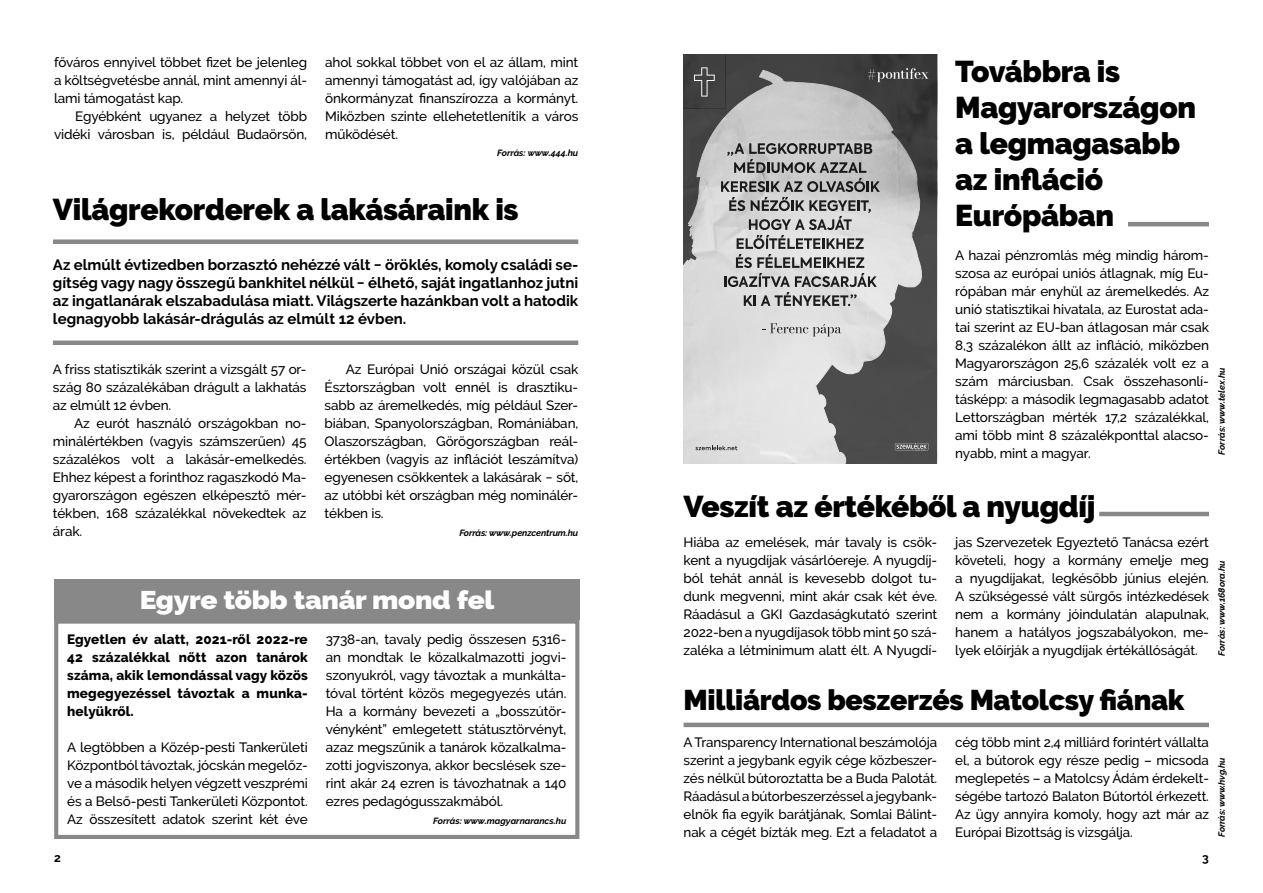
<style>
.page{position:relative;width:1263px;height:893px;background:#fff}
.page>*{position:absolute;margin:0;border:0;box-sizing:border-box;transform-origin:0 0}
._00_cím{font:900 30px/36px "Raleway";letter-spacing:-.01em;color:#000}
._00_cím-2{font:900 28.5px "Raleway";letter-spacing:-.01em;color:#000}
._00_kenyér{font:900 25.5px "Raleway";letter-spacing:-.01em;color:#fff;scale:1.1 1}
._00_lead{font:700 15px/18px "Raleway";color:#000;text-align:justify}
._00_kenyér-2{font:500 13.5px/18px "Raleway";letter-spacing:-.01em;color:#000;text-align:justify}
._00_kenyér-3{font:800 13.5px/18px "Raleway";letter-spacing:.01em;color:#000;text-align:justify}
._00_box_kiemelt_text{font:700 12px "Raleway";color:#000}
._00_képalá{font:italic 700 9px "Raleway";color:#000}
</style>
<div class="page">
<div style="left:54px;top:580px;width:525px;height:40px;background:#888"></div>
<div style="left:54px;top:620px;width:525px;height:219px;border:4px solid #888"></div>
<div style="left:53px;top:239px;width:525px;height:5px;background:#888"></div>
<div style="left:53px;top:340px;width:525px;height:5px;background:#888"></div>
<hr style="left:1128px;top:222px;width:81px;height:4px;background:#888">
<img style="left:684px;top:54px;width:253px;height:409px">
<svg style="left:895px;top:443px;width:33px;height:8px"></svg>
<svg style="left:867px;top:68px;width:61px;height:14px"></svg>
<img style="left:684px;top:54px;width:41px;height:13px">
<svg style="left:684px;top:67px;width:41px;height:41px;background:#494949"></svg>
<div style="left:684px;top:430px;width:75px;height:34px;background:#ddd"></div>
<hr style="left:1099px;top:512px;width:110px;height:4px;background:#888">
<hr style="left:684px;top:723px;width:525px;height:4px;background:#888">
<p class="_00_kenyér-2" style="left:54px;top:53px;width:255px">főváros ennyivel többet fizet be jelenleg a költségvetésbe annál, mint amennyi ál&shy;lami támogatást kap.</p>
<p class="_00_kenyér-2" style="left:54px;top:107px;width:255px;text-align:right">Egyébként ugyanez a helyzet több vidéki városban is, például Budaörsön,</p>
<p class="_00_kenyér-2" style="left:325px;top:53px;width:255px">ahol sokkal többet von el az állam, mint amennyi támogatást ad, így valójában az önkormányzat finanszírozza a kormányt.<br>Miközben szinte ellehetetlenítik a város működését.</p>
<p class="_00_képalá" style="left:497px;top:147px;width:83px">Forrás: www.444.hu</p>
<p class="_00_cím" style="left:53px;top:191px;width:467px">Világrekorderek a lakásáraink is</p>
<p class="_00_lead" style="left:53px;top:255px;width:527px">Az elmúlt évtizedben borzasztó nehézzé vált − öröklés, komoly családi se&shy;gítség vagy nagy összegű bankhitel nélkül − élhető, saját ingatlanhoz jutni az ingatlanárak elszabadulása miatt. Világszerte hazánkban volt a hatodik legnagyobb lakásár-drágulás az elmúlt 12 évben.</p>
<p class="_00_kenyér-2" style="left:53px;top:360px;width:255px">A friss statisztikák szerint a vizsgált 57 or&shy;szág 80 százalékában drágult a lakhatás az elmúlt 12 évben.</p>
<p class="_00_kenyér-2" style="left:53px;top:414px;width:255px;text-indent:21px">Az eurót használó országokban no&shy;minálértékben (vagyis számszerűen) 45 százalékos volt a lakásár-emelkedés.<br>Ehhez képest a forinthoz ragaszkodó Ma&shy;gyarországon egészen elképesztő mér&shy;tékben, 168 százalékkal növekedtek az árak.</p>
<p class="_00_kenyér-2" style="left:325px;top:360px;width:255px;text-indent:21px">Az Európai Unió országai közül csak Észtországban volt ennél is drasztiku&shy;sabb az áremelkedés, míg például Szer&shy;biában, Spanyolországban, Romániában, Olaszországban, Görögországban reál&shy;értékben (vagyis az inflációt leszámítva) egyenesen csökkentek a lakásárak − sőt, az utóbbi két országban még nominálér&shy;tékben is.</p>
<p class="_00_képalá" style="left:459px;top:527px;width:120px">Forrás: www.penzcentrum.hu</p>
<p class="_00_kenyér" style="left:140px;top:585px;width:324px">Egyre több tanár mond fel</p>
<p class="_00_kenyér-3" style="left:67px;top:630px;width:242px">Egyetlen év alatt, 2021-ről 2022-re 42 százalékkal nőtt azon tanárok száma, akik lemondással vagy közös megegyezéssel távoztak a munka&shy;helyükről.</p>
<p class="_00_kenyér-2" style="left:67px;top:738px;width:242px">A legtöbben a Közép-pesti Tankerületi Központból távoztak, jócskán megelőz&shy;ve a második helyen végzett veszprémi és a Belső-pesti Tankerületi Központot.<br>Az összesített adatok szerint két éve</p>
<p class="_00_kenyér-2" style="left:326px;top:630px;width:242px">3738-an, tavaly pedig összesen 5316- an mondtak le közalkalmazotti jogvi&shy;szonyukról, vagy távoztak a munkálta&shy;tóval történt közös megegyezés után.<br>Ha a kormány bevezeti a „bosszútör&shy;vényként” emlegetett státusztörvényt, azaz megszűnik a tanárok közalkalma&shy;zotti jogviszonya, akkor becslések sze&shy;rint akár 24 ezren is távozhatnak a 140 ezres pedagógusszakmából.</p>
<p class="_00_képalá" style="left:433px;top:816px;width:135px">Forrás: www.magyarnarancs.hu</p>
<p class="_00_cím" style="left:955px;top:54px;width:242px">Továbbra is<br>Magyarországon a legmagasabb az infláció<br>Európában</p>
<p class="_00_kenyér-2" style="left:955px;top:247px;width:255px;text-align:left">A hazai pénzromlás még mindig három&shy;szosa az európai uniós átlagnak, míg Eu&shy;rópában már enyhül az áremelkedés. Az unió statisztikai hivatala, az Eurostat ada&shy;tai szerint az EU-ban átlagosan már csak 8,3 százalékon állt az infláció, miközben Magyarországon 25,6 százalék volt ez a szám márciusban. Csak összehasonlí&shy;tásképp: a második legmagasabb adatot Lettországban mérték 17,2 százalékkal, ami több mint 8 százalékponttal alacso&shy;nyabb, mint a magyar.</p>
<p class="_00_cím" style="left:684px;top:488px;width:413px">Veszít az értékéből a nyugdíj</p>
<p class="_00_kenyér-2" style="left:684px;top:534px;width:255px">Hiába az emelések, már tavaly is csök&shy;kent a nyugdíjak vásárlóereje. A nyugdíj&shy;ból tehát annál is kevesebb dolgot tu&shy;dunk megvenni, mint akár csak két éve.<br>Ráadásul a GKI Gazdaságkutató szerint 2022-ben a nyugdíjasok több mint 50 szá&shy;zaléka a létminimum alatt élt. A Nyugdí-</p>
<p class="_00_kenyér-2" style="left:955px;top:534px;width:255px">jas Szervezetek Egyeztető Tanácsa ezért követeli, hogy a kormány emelje meg a nyugdíjakat, legkésőbb június elején.<br>A szükségessé vált sürgős intézkedések nem a kormány jóindulatán alapulnak, hanem a hatályos jogszabályokon, me&shy;lyek előírják a nyugdíjak értékállóságát.</p>
<p class="_00_cím-2" style="left:684px;top:684px;width:502px">Milliárdos beszerzés Matolcsy fiának</p>
<p class="_00_kenyér-2" style="left:684px;top:733px;width:255px">A Transparency International beszámolója szerint a jegybank egyik cége közbeszer&shy;zés nélkül bútoroztatta be a Buda Palotát.<br>Ráadásul a bútorbeszerzéssel a jegybank&shy;elnök fia egyik barátjának, Somlai Bálint&shy;nak a cégét bízták meg. Ezt a feladatot a</p>
<p class="_00_kenyér-2" style="left:955px;top:733px;width:255px">cég több mint 2,4 milliárd forintért vállalta el, a bútorok egy része pedig – micsoda meglepetés – a Matolcsy Ádám érdekelt&shy;ségébe tartozó Balaton Bútortól érkezett.<br>Az ügy annyira komoly, hogy azt már az Európai Bizottság is vizsgálja.</p>
<p class="_00_box_kiemelt_text" style="left:54px;top:851px;width:8px">2</p>
<p class="_00_box_kiemelt_text" style="left:1202px;top:851px;width:8px">3</p>
<p class="_00_képalá" style="left:1216px;top:455px;width:88px;rotate:-90deg">Forrás: www.telex.hu</p>
<p class="_00_képalá" style="left:1216px;top:656px;width:97px;rotate:-90deg">Forrás: www.168ora.hu</p>
<p class="_00_képalá" style="left:1216px;top:837px;width:81px;rotate:-90deg">Forrás: www.hvg.hu</p>
</div>
